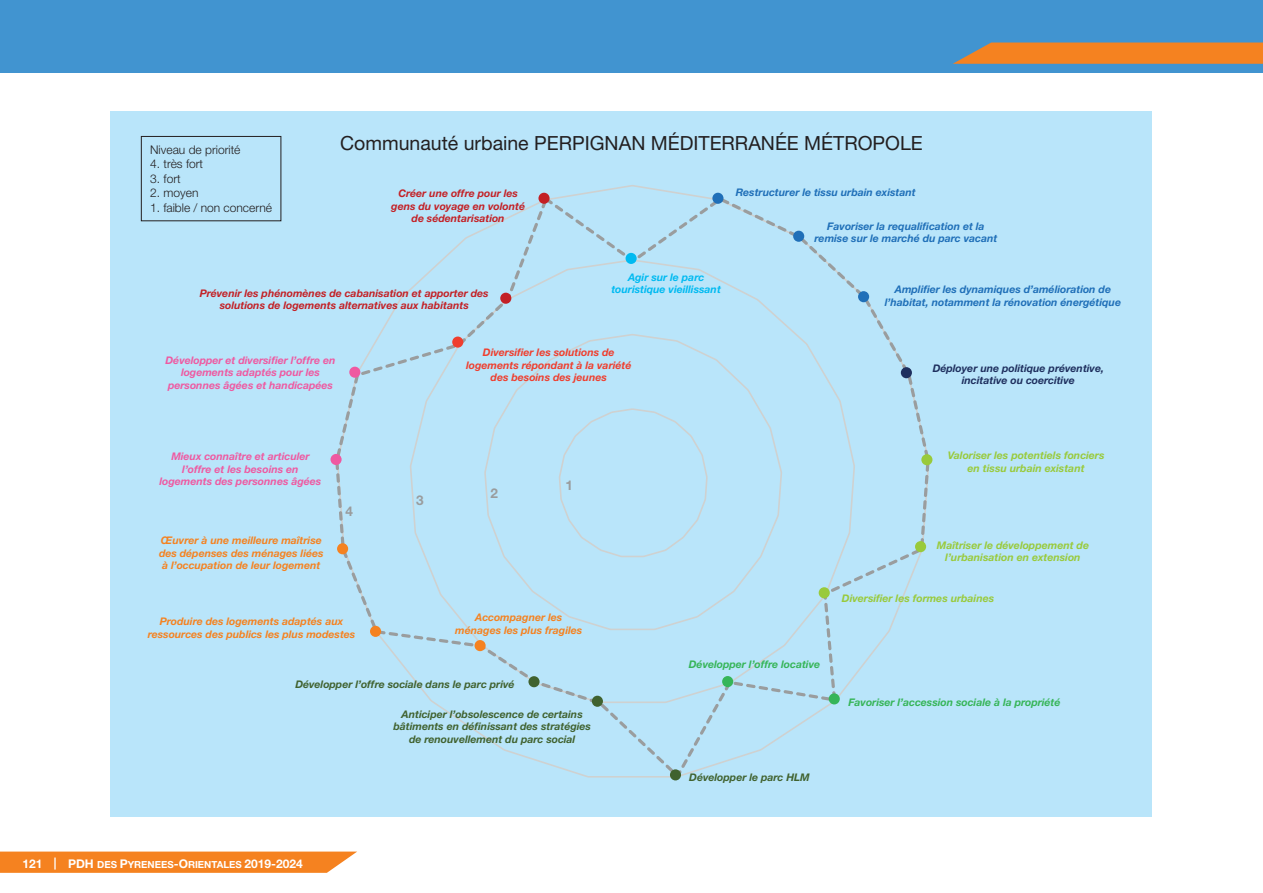
<style>
.page{position:relative;width:1263px;height:893px;background:#fff}
.page>*{position:absolute;margin:0;border:0;box-sizing:border-box;transform-origin:0 0}
.t1{font:19.5px "Helvetica Neue LT Std";color:#231f20}
.t2{font:700 13.5px "Helvetica Neue LT Std";color:#9a9c9d}
.t3{font:300 12px "Helvetica Neue LT Std";color:#231f20}
.t4{font:700 12px "Helvetica Neue LT Std";color:#fff}
.t5{font:italic 700 10.5px/12.6px "Helvetica Neue LT Std";color:#f58220;text-align:center}
.t6{font:italic 700 10.5px/12.6px "Helvetica Neue LT Std";color:#1f6fb8;text-align:center}
.t7{font:italic 700 10.5px/12.6px "Helvetica Neue LT Std";color:#40622f;text-align:center}
.t8{font:italic 700 10.5px/12.6px "Helvetica Neue LT Std";color:#ef59a1;text-align:center}
.t9{font:italic 700 10.5px/12.6px "Helvetica Neue LT Std";color:#c32025;text-align:center}
.t10{font:italic 700 10.5px/12.6px "Helvetica Neue LT Std";color:#99ca3b;text-align:center}
.t11{font:italic 700 10.5px/12.6px "Helvetica Neue LT Std";color:#ef3e2e;text-align:center}
.t12{font:italic 700 10.5px "Helvetica Neue LT Std";color:#36b558}
.t13{font:italic 700 10.5px/12.6px "Helvetica Neue LT Std";color:#1e2f5e;text-align:center}
.t14{font:italic 700 10.5px/12.6px "Helvetica Neue LT Std";color:#00baf1;text-align:center}
.s1{font-size:9.75px}
</style>
<div class="page">
<div style="left:0;top:0;width:1263px;height:72px;background:#4194d0"></div>
<svg style="left:953px;top:43px;width:310px;height:21px;background:#e8832c"></svg>
<svg style="left:0;top:852px;width:357px;height:21px;background:#f5882b"></svg>
<div style="left:111px;top:111px;width:1041px;height:705px;background:#b9e5fa"></div>
<svg style="left:335px;top:197px;width:594px;height:581px"></svg>
<div style="left:625px;top:253px;width:12px;height:11px;background:#00baf1;border-radius:50%"></div>
<div style="left:712px;top:193px;width:11px;height:11px;background:#1f6fb8;border-radius:50%"></div>
<div style="left:793px;top:231px;width:11px;height:11px;background:#1f6fb8;border-radius:50%"></div>
<div style="left:858px;top:291px;width:11px;height:11px;background:#1f6fb8;border-radius:50%"></div>
<div style="left:901px;top:367px;width:11px;height:11px;background:#1e2f5e;border-radius:50%"></div>
<div style="left:921px;top:454px;width:11px;height:11px;background:#99ca3b;border-radius:50%"></div>
<div style="left:915px;top:541px;width:11px;height:11px;background:#99ca3b;border-radius:50%"></div>
<div style="left:819px;top:587px;width:11px;height:11px;background:#99ca3b;border-radius:50%"></div>
<div style="left:829px;top:693px;width:11px;height:11px;background:#36b558;border-radius:50%"></div>
<div style="left:722px;top:676px;width:11px;height:11px;background:#36b558;border-radius:50%"></div>
<div style="left:670px;top:769px;width:11px;height:11px;background:#40622f;border-radius:50%"></div>
<div style="left:592px;top:696px;width:11px;height:11px;background:#40622f;border-radius:50%"></div>
<div style="left:528px;top:676px;width:11px;height:11px;background:#40622f;border-radius:50%"></div>
<div style="left:474px;top:640px;width:12px;height:11px;background:#f58220;border-radius:50%"></div>
<div style="left:370px;top:626px;width:11px;height:11px;background:#f58220;border-radius:50%"></div>
<div style="left:337px;top:543px;width:11px;height:11px;background:#f58220;border-radius:50%"></div>
<div style="left:330px;top:454px;width:12px;height:11px;background:#ef59a1;border-radius:50%"></div>
<div style="left:349px;top:367px;width:11px;height:11px;background:#ef59a1;border-radius:50%"></div>
<div style="left:452px;top:337px;width:11px;height:11px;background:#ef3e2e;border-radius:50%"></div>
<div style="left:500px;top:293px;width:11px;height:11px;background:#c32025;border-radius:50%"></div>
<div style="left:538px;top:193px;width:12px;height:11px;background:#c32025;border-radius:50%"></div>
<div style="left:141px;top:136px;width:140px;height:85px;border:1px solid #231f20"></div>
<p class="t3" style="left:150px;top:142px;width:92px">Niveau de priorité</p>
<p class="t3" style="left:150px;top:157px;width:54px">4. très fort</p>
<p class="t3" style="left:150px;top:171px;width:32px">3. fort</p>
<p class="t3" style="left:150px;top:185px;width:50px">2. moyen</p>
<p class="t3" style="left:150px;top:200px;width:123px">1. faible / non concerné</p>
<h1 class="t1" style="left:340px;top:131px;width:584px">Communauté urbaine PERPIGNAN MÉDITERRANÉE MÉTROPOLE</h1>
<p class="t9" style="left:391px;top:187px;width:135px">Créer une offre pour les gens du voyage en volonté de sédentarisation</p>
<p class="t6" style="left:736px;top:185px;width:182px">Restructurer le tissu urbain existant</p>
<p class="t6" style="left:814px;top:219px;width:184px">Favoriser la requalification et la remise sur le marché du parc vacant</p>
<p class="t9" style="left:200px;top:286px;width:290px">Prévenir les phénomènes de cabanisation et apporter des solutions de logements alternatives aux habitants</p>
<p class="t14" style="left:611px;top:270px;width:111px">Agir sur le parc touristique vieillissant</p>
<p class="t8" style="left:166px;top:354px;width:171px">Développer et diversifier l’offre en logements adaptés pour les personnes âgées et handicapées</p>
<p class="t11" style="left:466px;top:346px;width:167px">Diversifier les solutions de logements répondant à la variété des besoins des jeunes</p>
<p class="t6" style="left:885px;top:283px;width:238px">Amplifier les dynamiques d’amélioration de l’habitat, notamment la rénovation énergétique</p>
<p class="t13" style="left:933px;top:361px;width:173px">Déployer une politique préventive, incitative ou coercitive</p>
<p class="t8" style="left:160px;top:450px;width:163px">Mieux connaître et articuler l’offre et les besoins en logements des personnes âgées</p>
<p class="t5" style="left:159px;top:534px;width:166px;text-align:left">Œuvrer à une meilleure maîtrise des dépenses des ménages liées à l’occupation de leur logement</p>
<p class="t2" style="left:345px;top:502px;width:9px">4</p>
<p class="t5" style="left:148px;top:615px;width:209px">Produire des logements adaptés aux ressources des publics les plus modestes</p>
<p class="t2" style="left:416px;top:492px;width:9px">3</p>
<p class="t2" style="left:490px;top:485px;width:9px">2</p>
<p class="t2" style="left:565px;top:477px;width:9px">1</p>
<p class="t5" style="left:455px;top:611px;width:128px">Accompagner les ménages les plus fragiles</p>
<p class="t7" style="left:295px;top:678px;width:221px">Développer l’offre sociale dans le parc privé</p>
<p class="t7" style="left:393px;top:707px;width:199px">Anticiper l’obsolescence de certains bâtiments en définissant des stratégies de renouvellement du parc social</p>
<p class="t10" style="left:948px;top:449px;width:158px">Valoriser les potentiels fonciers en tissu urbain existant</p>
<p class="t10" style="left:937px;top:538px;width:154px">Maîtriser le développement de l’urbanisation en extension</p>
<p class="t10" style="left:842px;top:592px;width:154px">Diversifier les formes urbaines</p>
<p class="t12" style="left:689px;top:657px;width:133px">Développer l’offre locative</p>
<p class="t12" style="left:848px;top:695px;width:214px">Favoriser l’accession sociale à la propriété</p>
<p class="t7" style="left:689px;top:770px;width:122px">Développer le parc HLM</p>
<p class="t4" style="left:22px;top:856px;width:282px">121 | PDH <span class="s1">DES</span> P<span class="s1">YRENEES</span>-O<span class="s1">RIENTALES</span> 2019-2024</p>
</div>
